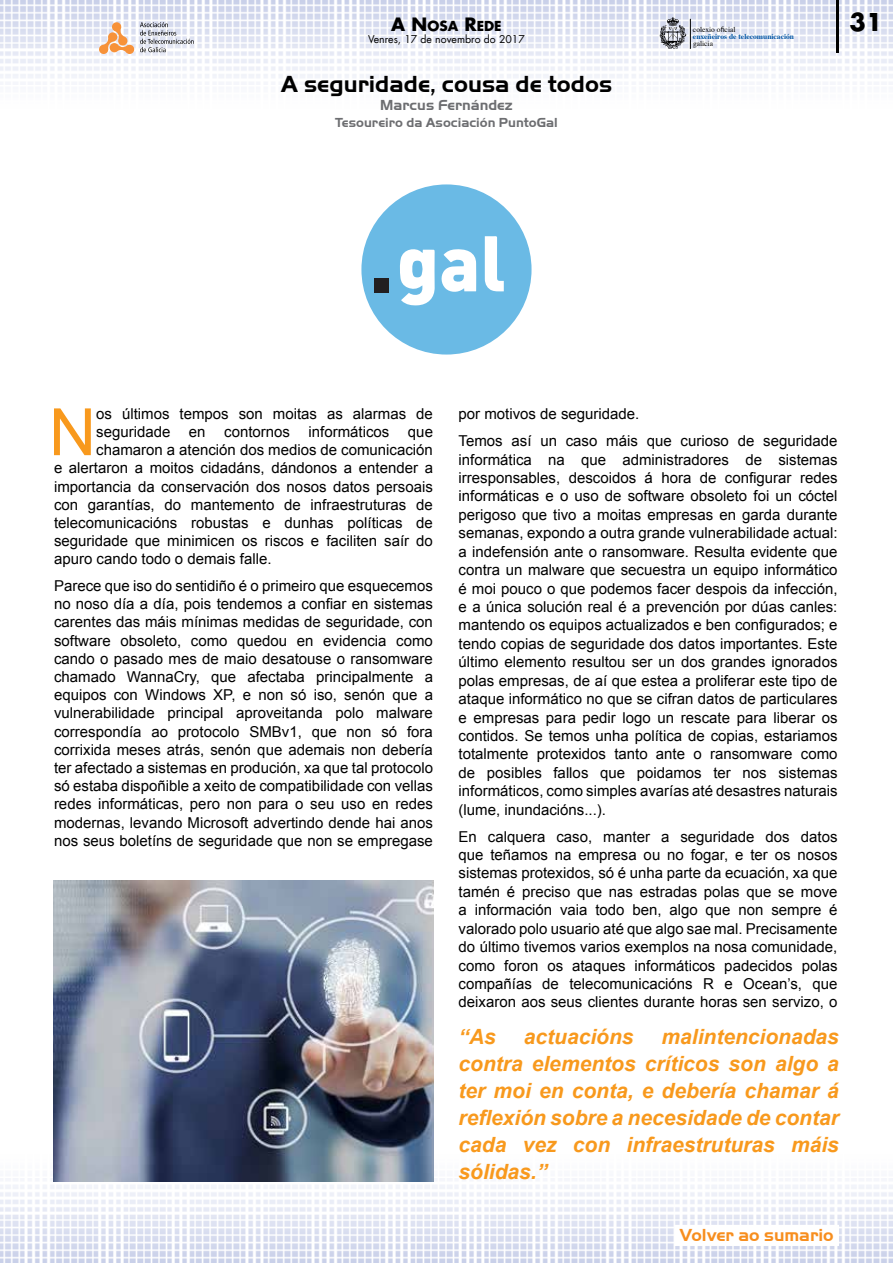
<style>
.page{position:relative;width:893px;height:1263px;background:#fff}
.page>*{position:absolute;margin:0;border:0;box-sizing:border-box;transform-origin:0 0}
.t1{font:65.25px "Arial";color:#f8991d}
.t2{font:700 24px "Handel Got D";color:#000}
.t3{font:700 24px "Futura LT";color:#000}
.t4{font:italic 700 21px/27px "Arial";color:#f8991d;text-align:justify}
.t5{font:700 18px "Handel Got D";color:#f78e1e}
.t6{font:15px/18.5px "Arial";color:#000;text-align:justify}
.t7{font:700 15px "Handel Got D";color:#6d6e71}
.t8{font:700 13.5px "Handel Got D";color:#6d6e71}
.t9{font:700 13.5px "Futura LT";color:#000}
.t10{font:10.5px "Futura LT";color:#000}
.t11{font:700 7.5px/7.1px "Times";color:#0054a4}
.t12{font:7.5px "Times";color:#000}
.s1{font-size:18px}
.s2{font-weight:400;color:#000}
.s3{font-family:"Myriad Pro";font-weight:400;color:#000}
</style>
<div class="page">
<img style="left:0;top:0;width:893px;height:78px">
<img style="left:0;top:1141px;width:893px;height:122px">
<svg style="left:99px;top:22px;width:95px;height:32px"></svg>
<hr style="left:690px;top:19px;width:1px;height:30px;background:#000">
<svg style="left:660px;top:17px;width:26px;height:32px"></svg>
<hr style="left:836px;top:0;width:3px;height:52px;background:#000">
<div style="left:361px;top:184px;width:170px;height:171px;background:#6abae5;border-radius:50%"></div>
<svg style="left:400px;top:249px;width:76px;height:57px"></svg>
<svg style="left:485px;top:236px;width:19px;height:56px"></svg>
<div style="left:375px;top:278px;width:14px;height:14px;background:#221f20"></div>
<img style="left:54px;top:880px;width:379px;height:302px">
<div style="left:675px;top:1225px;width:163px;height:20px;background:#fff"></div>
<p class="t9" style="left:391px;top:17px;width:112px"><span class="s1">A N</span>OSA <span class="s1">R</span>EDE</p>
<p class="t10" style="left:368px;top:33px;width:158px">Venres, 17 de novembro do 2017</p>
<h2 class="t2" style="left:281px;top:71px;width:333px">A seguridade, cousa de todos</h2>
<p class="t7" style="left:380px;top:97px;width:134px">Marcus Fernández</p>
<p class="t8" style="left:335px;top:114px;width:224px">Tesoureiro da Asociación PuntoGal</p>
<p class="t11" style="left:693px;top:26px;width:103px"><span class="s2">colexio o</span><span class="s3">fi</span><span class="s2">cial<br></span>enxeñeiros de telecomunicación</p>
<p class="t12" style="left:693px;top:38px;width:22px">galicia</p>
<h2 class="t3" style="left:850px;top:6px;width:34px">31</h2>
<h1 class="t1" style="left:49px;top:389px;width:49px">N</h1>
<p class="t6" style="left:96px;top:405px;width:338px">os últimos tempos son moitas as alarmas de</p>
<p class="t6" style="left:96px;top:423px;width:338px">seguridade en contornos informáticos que</p>
<p class="t6" style="left:96px;top:441px;width:338px">chamaron a atención dos medios de comunicación</p>
<p class="t6" style="left:54px;top:459px;width:380px">e alertaron a moitos cidadáns, dándonos a entender a</p>
<p class="t6" style="left:54px;top:477px;width:380px">importancia da conservación dos nosos datos persoais</p>
<p class="t6" style="left:54px;top:495px;width:380px">con garantías, do mantemento de infraestruturas de</p>
<p class="t6" style="left:54px;top:514px;width:380px">telecomunicacións robustas e dunhas políticas de</p>
<p class="t6" style="left:54px;top:532px;width:380px">seguridade que minimicen os riscos e faciliten saír do</p>
<p class="t6" style="left:54px;top:550px;width:219px">apuro cando todo o demais falle.</p>
<p class="t6" style="left:54px;top:577px;width:380px">Parece que iso do sentidiño é o primeiro que esquecemos no noso día a día, pois tendemos a confiar en sistemas carentes das máis mínimas medidas de seguridade, con software obsoleto, como quedou en evidencia como cando o pasado mes de maio desatouse o ransomware chamado WannaCry, que afectaba principalmente a equipos con Windows XP, e non só iso, senón que a vulnerabilidade principal aproveitanda polo malware correspondía ao protocolo SMBv1, que non só fora corrixida meses atrás, senón que ademais non debería ter afectado a sistemas en produción, xa que tal protocolo só estaba dispoñible a xeito de compatibilidade con vellas redes informáticas, pero non para o seu uso en redes modernas, levando Microsoft advertindo dende hai anos nos seus boletíns de seguridade que non se empregase</p>
<p class="t6" style="left:458px;top:401px;width:380px;line-height:27px">por motivos de seguridade.<br>Temos así un caso máis que curioso de seguridade</p>
<p class="t6" style="left:458px;top:450px;width:380px">informática na que administradores de sistemas irresponsables, descoidos á hora de configurar redes informáticas e o uso de software obsoleto foi un cóctel perigoso que tivo a moitas empresas en garda durante semanas, expondo a outra grande vulnerabilidade actual: a indefensión ante o ransomware. Resulta evidente que contra un malware que secuestra un equipo informático é moi pouco o que podemos facer despois da infección, e a única solución real é a prevención por dúas canles: mantendo os equipos actualizados e ben configurados; e tendo copias de seguridade dos datos importantes. Este último elemento resultou ser un dos grandes ignorados polas empresas, de aí que estea a proliferar este tipo de ataque informático no que se cifran datos de particulares e empresas para pedir logo un rescate para liberar os contidos. Se temos unha política de copias, estariamos totalmente protexidos tanto ante o ransomware como de posibles fallos que poidamos ter nos sistemas informáticos, como simples avarías até desastres naturais (lume, inundacións...).</p>
<p class="t6" style="left:458px;top:827px;width:381px">En calquera caso, manter a seguridade dos datos que teñamos na empresa ou no fogar, e ter os nosos sistemas protexidos, só é unha parte da ecuación, xa que tamén é preciso que nas estradas polas que se move a información vaia todo ben, algo que non sempre é valorado polo usuario até que algo sae mal. Precisamente do último tivemos varios exemplos na nosa comunidade, como foron os ataques informáticos padecidos polas compañías de telecomunicacións R e Ocean’s, que deixaron aos seus clientes durante horas sen servizo, o</p>
<h3 class="t4" style="left:458px;top:1024px;width:39px">“As</h3>
<h3 class="t4" style="left:524px;top:1024px;width:111px">actuacións</h3>
<h3 class="t4" style="left:458px;top:1024px;width:382px;text-indent:203px">malintencionadas contra elementos críticos son algo a ter moi en conta, e debería chamar á reflexión sobre a necesidade de contar cada vez con infraestruturas máis sólidas.”</h3>
<p class="t5" style="left:680px;top:1225px;width:155px">Volver ao sumario</p>
</div>
